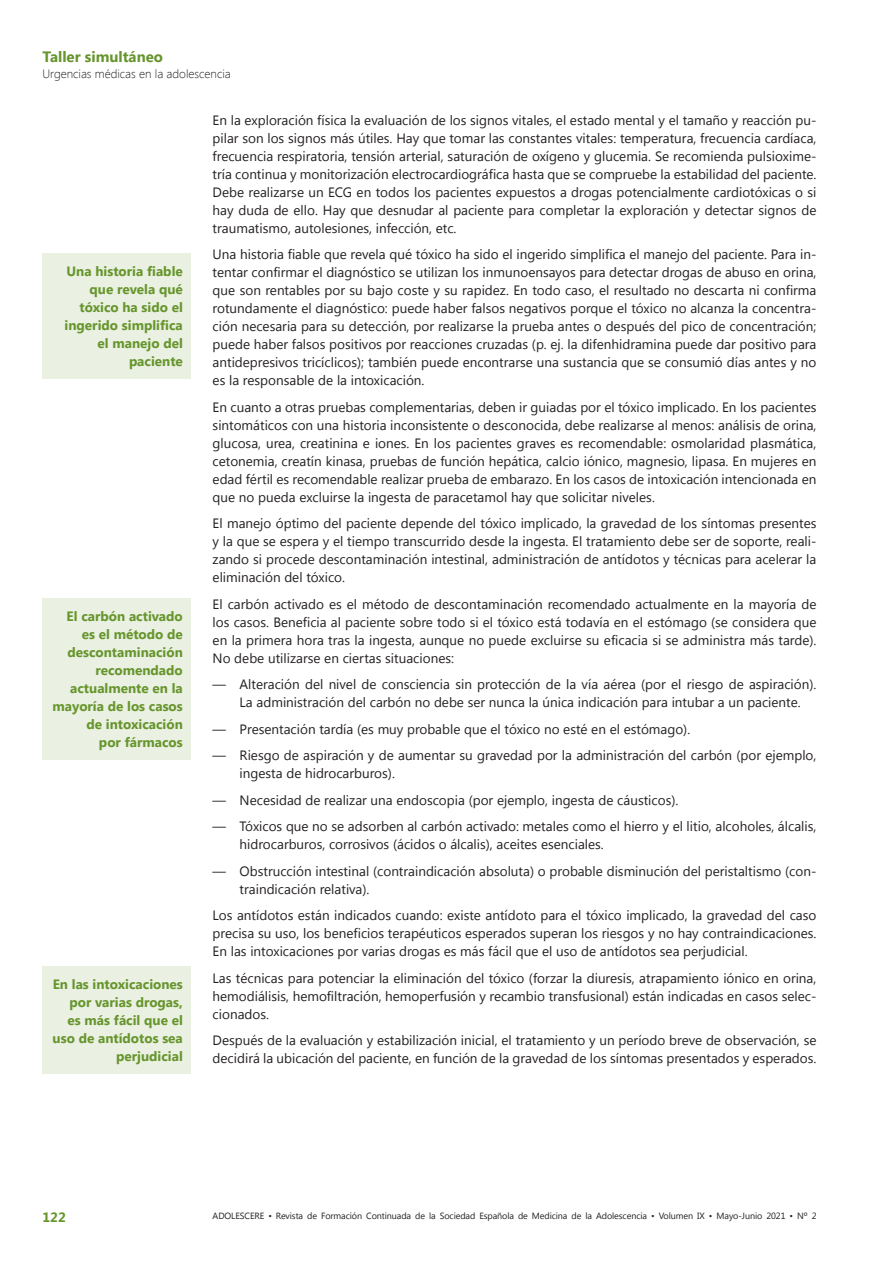
<style>
.page{position:relative;width:893px;height:1263px;background:#fff}
.page>*{position:absolute;margin:0;border:0;box-sizing:border-box;transform-origin:0 0}
.t1{font:700 15px "Segoe UI";color:#66952c}
.t2{font:13.5px/18px "Segoe UI";color:#231f20;text-align:justify}
.t3{font:700 13.5px/18px "Segoe UI";color:#66952c;text-align:right}
.t4{font:300 12px "Segoe UI";color:#231f20}
.t5{font:9px "Segoe UI";letter-spacing:-.01em;color:#231f20}
</style>
<div class="page">
<div style="left:43px;top:253px;width:148px;height:125px;background:#eaf0e2"></div>
<div style="left:43px;top:598px;width:148px;height:162px;background:#eaf0e2"></div>
<div style="left:43px;top:967px;width:148px;height:107px;background:#eaf0e2"></div>
<p class="t1" style="left:43px;top:46px;width:122px">Taller simultáneo</p>
<p class="t4" style="left:43px;top:66px;width:190px">Urgencias médicas en la adolescencia</p>
<p class="t3" style="left:65px;top:261px;width:120px">Una historia fiable que revela qué tóxico ha sido el ingerido simplifica el manejo del paciente</p>
<p class="t3" style="left:53px;top:606px;width:132px">El carbón activado es el método de descontaminación recomendado actualmente en la mayoría de los casos de intoxicación<br>por fármacos</p>
<p class="t3" style="left:53px;top:975px;width:132px">En las intoxicaciones por varias drogas,<br>es más fácil que el uso de antídotos sea perjudicial</p>
<p class="t2" style="left:213px;top:110px;width:605px">En la exploración física la evaluación de los signos vitales, el estado mental y el tamaño y reacción pu&shy;pilar son los signos más útiles. Hay que tomar las constantes vitales: temperatura, frecuencia cardíaca, frecuencia respiratoria, tensión arterial, saturación de oxígeno y glucemia. Se recomienda pulsioxime&shy;tría continua y monitorización electrocardiográfica hasta que se compruebe la estabilidad del paciente.<br>Debe realizarse un ECG en todos los pacientes expuestos a drogas potencialmente cardiotóxicas o si hay duda de ello. Hay que desnudar al paciente para completar la exploración y detectar signos de traumatismo, autolesiones, infección, etc.</p>
<p class="t2" style="left:213px;top:245px;width:605px">Una historia fiable que revela qué tóxico ha sido el ingerido simplifica el manejo del paciente. Para in&shy;tentar confirmar el diagnóstico se utilizan los inmunoensayos para detectar drogas de abuso en orina, que son rentables por su bajo coste y su rapidez. En todo caso, el resultado no descarta ni confirma rotundamente el diagnóstico: puede haber falsos negativos porque el tóxico no alcanza la concentra&shy;ción necesaria para su detección, por realizarse la prueba antes o después del pico de concentración; puede haber falsos positivos por reacciones cruzadas (p. ej. la difenhidramina puede dar positivo para antidepresivos tricíclicos); también puede encontrarse una sustancia que se consumió días antes y no es la responsable de la intoxicación.</p>
<p class="t2" style="left:213px;top:397px;width:605px">En cuanto a otras pruebas complementarias, deben ir guiadas por el tóxico implicado. En los pacientes sintomáticos con una historia inconsistente o desconocida, debe realizarse al menos: análisis de orina, glucosa, urea, creatinina e iones. En los pacientes graves es recomendable: osmolaridad plasmática, cetonemia, creatín kinasa, pruebas de función hepática, calcio iónico, magnesio, lipasa. En mujeres en edad fértil es recomendable realizar prueba de embarazo. En los casos de intoxicación intencionada en que no pueda excluirse la ingesta de paracetamol hay que solicitar niveles.</p>
<p class="t2" style="left:213px;top:514px;width:605px">El manejo óptimo del paciente depende del tóxico implicado, la gravedad de los síntomas presentes y la que se espera y el tiempo transcurrido desde la ingesta. El tratamiento debe ser de soporte, reali&shy;zando si procede descontaminación intestinal, administración de antídotos y técnicas para acelerar la eliminación del tóxico.</p>
<p class="t2" style="left:213px;top:594px;width:605px">El carbón activado es el método de descontaminación recomendado actualmente en la mayoría de los casos. Beneficia al paciente sobre todo si el tóxico está todavía en el estómago (se considera que en la primera hora tras la ingesta, aunque no puede excluirse su eficacia si se administra más tarde).<br>No debe utilizarse en ciertas situaciones:</p>
<p class="t2" style="left:240px;top:675px;width:578px;text-indent:-27px">— Alteración del nivel de consciencia sin protección de la vía aérea (por el riesgo de aspiración).<br>La administración del carbón no debe ser nunca la única indicación para intubar a un paciente.</p>
<p class="t2" style="left:213px;top:719px;width:479px">— Presentación tardía (es muy probable que el tóxico no esté en el estómago).</p>
<p class="t2" style="left:240px;top:746px;width:578px;text-indent:-27px">— Riesgo de aspiración y de aumentar su gravedad por la administración del carbón (por ejemplo, ingesta de hidrocarburos).</p>
<p class="t2" style="left:213px;top:790px;width:467px">— Necesidad de realizar una endoscopia (por ejemplo, ingesta de cáusticos).</p>
<p class="t2" style="left:240px;top:817px;width:578px;text-indent:-27px">— Tóxicos que no se adsorben al carbón activado: metales como el hierro y el litio, alcoholes, álcalis, hidrocarburos, corrosivos (ácidos o álcalis), aceites esenciales.</p>
<p class="t2" style="left:240px;top:861px;width:578px;text-indent:-27px">— Obstrucción intestinal (contraindicación absoluta) o probable disminución del peristaltismo (con&shy;traindicación relativa).</p>
<p class="t2" style="left:213px;top:906px;width:605px">Los antídotos están indicados cuando: existe antídoto para el tóxico implicado, la gravedad del caso precisa su uso, los beneficios terapéuticos esperados superan los riesgos y no hay contraindicaciones.<br>En las intoxicaciones por varias drogas es más fácil que el uso de antídotos sea perjudicial.</p>
<p class="t2" style="left:213px;top:968px;width:605px">Las técnicas para potenciar la eliminación del tóxico (forzar la diuresis, atrapamiento iónico en orina, hemodiálisis, hemofiltración, hemoperfusión y recambio transfusional) están indicadas en casos selec&shy;cionados.</p>
<p class="t2" style="left:213px;top:1031px;width:605px">Después de la evaluación y estabilización inicial, el tratamiento y un período breve de observación, se decidirá la ubicación del paciente, en función de la gravedad de los síntomas presentados y esperados.</p>
<p class="t3" style="left:43px;top:1207px;width:25px">122</p>
<p class="t5" style="left:213px;top:1209px;width:605px">ADOLESCERE • Revista de Formación Continuada de la Sociedad Española de Medicina de la Adolescencia • Volumen IX • Mayo-Junio 2021 • Nº 2</p>
</div>
